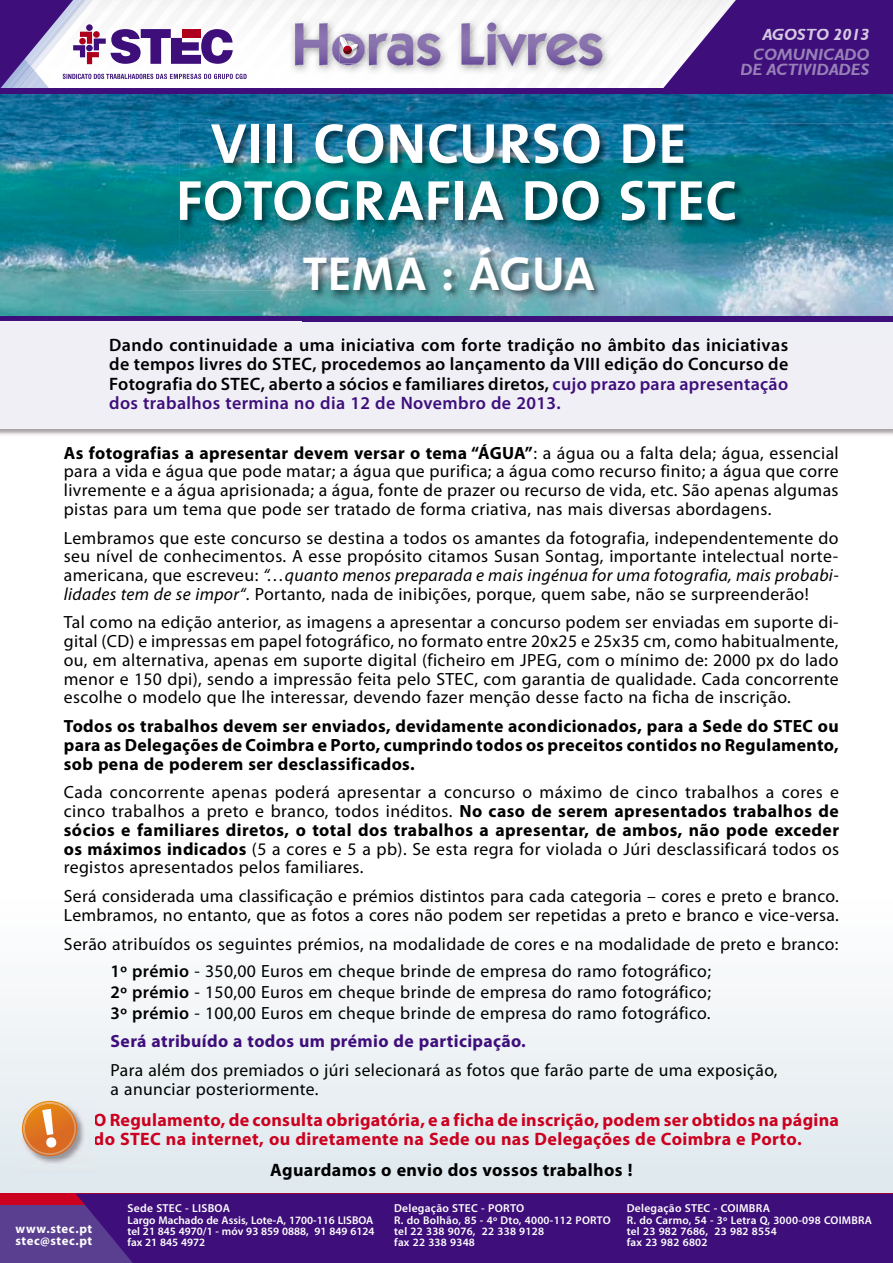
<style>
.page{position:relative;width:893px;height:1263px;background:#fff}
.page>*{position:absolute;margin:0;border:0;box-sizing:border-box;transform-origin:0 0}
.t1{font:700 57px/57px "T Mix";letter-spacing:.015em;color:#fff;text-align:center}
.t2{font:700 48px "T Mix";letter-spacing:.01em;color:#fff}
.t3{font:600 18px/19.5px "Myriad Pro";letter-spacing:.02em;color:#000;text-align:justify}
.t4{font:700 18px/18.8px "Myriad Pro";letter-spacing:.015em;color:#cc001f}
.t5{font:700 18px "Myriad Pro";letter-spacing:.02em;color:#000}
.t6{font:17.7px/18.8px "Myriad Pro";letter-spacing:.02em;color:#000;text-align:justify}
.t7{font:700 17.7px/18.8px "Myriad Pro";letter-spacing:.02em;color:#000;text-align:justify}
.t8{font:700 17.7px "Myriad Pro";letter-spacing:.02em;color:#3e0e7b}
.t9{font:17.55px/18.8px "Myriad Pro";letter-spacing:.02em;color:#000}
.t10{font:italic 700 16.5px/15px "Humanist 521 BT";color:#9781b6;text-align:right}
.t11{font:italic 700 16.5px "Humanist 521 BT";color:#d4c9e1}
.t12{font:700 12.75px/12px "Myriad Pro";letter-spacing:.045em;color:#fff}
.t13{font:600 11.55px "Myriad Pro";letter-spacing:.02em;color:#fff}
.t14{font:600 11.25px/11.2px "Myriad Pro";letter-spacing:.02em;color:#fff}
.s1{color:#3e0e7b}
.s2{font-weight:700}
.s3{font-style:italic}
.s4{font-weight:600}
</style>
<div class="page">
<img style="left:0;top:94px;width:893px;height:223px">
<svg style="left:0;top:997px;width:893px;height:197px"></svg>
<div style="left:0;top:321px;width:893px;height:107px;background:#efeff5"></div>
<hr style="left:0;top:317px;width:893px;height:4px;background:#3e0e7b">
<div style="left:0;top:88px;width:893px;height:6px;background:#3e0e7b"></div>
<img style="left:291px;top:0;width:5px;height:17px">
<img style="left:494px;top:0;width:6px;height:17px">
<img style="left:325px;top:66px;width:13px;height:6px">
<img style="left:346px;top:66px;width:20px;height:6px">
<img style="left:366px;top:66px;width:13px;height:6px">
<img style="left:388px;top:66px;width:11px;height:6px">
<img style="left:407px;top:66px;width:20px;height:6px">
<img style="left:427px;top:34px;width:20px;height:38px">
<img style="left:458px;top:19px;width:10px;height:53px">
<img style="left:468px;top:20px;width:20px;height:52px">
<img style="left:488px;top:18px;width:20px;height:54px">
<img style="left:529px;top:17px;width:20px;height:55px">
<img style="left:549px;top:17px;width:58px;height:55px">
<img style="left:569px;top:23px;width:50px;height:49px">
<img style="left:582px;top:39px;width:37px;height:33px">
<img style="left:590px;top:47px;width:29px;height:25px">
<img style="left:603px;top:63px;width:16px;height:9px">
<svg style="left:294px;top:72px;width:308px;height:11px"></svg>
<svg style="left:461px;top:23px;width:141px;height:43px"></svg>
<svg style="left:289px;top:17px;width:151px;height:49px"></svg>
<svg style="left:0;top:0;width:247px;height:88px"></svg>
<svg style="left:663px;top:0;width:230px;height:88px"></svg>
<div style="left:754px;top:48px;width:115px;height:12px;background:#3e0e7b"></div>
<div style="left:741px;top:63px;width:129px;height:12px;background:#3e0e7b"></div>
<div style="left:762px;top:29px;width:107px;height:11px;background:#3e0e7b"></div>
<img style="left:21px;top:1100px;width:73px;height:73px">
<svg style="left:22px;top:1101px;width:55px;height:55px;background:#de985f"></svg>
<div style="left:0;top:1205px;width:893px;height:58px;background:#5a3f91"></div>
<div style="left:76px;top:1194px;width:817px;height:69px;background:#3e0e7b"></div>
<img style="left:179px;top:123px;width:714px;height:167px">
<img style="left:302px;top:245px;width:591px;height:93px">
<img style="left:342px;top:338px;width:419px;height:2px">
<p class="t11" style="left:763px;top:24px;width:109px">AGOSTO 2013</p>
<p class="t10" style="left:740px;top:46px;width:131px">COMUNICADO<br>DE ACTIVIDADES</p>
<h1 class="t1" style="left:176px;top:114px;width:563px">VIII CONCURSO DE<br>FOTOGRAFIA DO STEC</h1>
<h2 class="t2" style="left:303px;top:234px;width:293px">TEMA : ÁGUA</h2>
<p class="t3" style="left:109px;top:335px;width:681px">Dando continuidade a uma iniciativa com forte tradição no âmbito das iniciativas de tempos livres do STEC, procedemos ao lançamento da VIII edição do Concurso de Fotografia do STEC, aberto a sócios e familiares diretos, <span class="s1">cujo prazo para apresentação dos trabalhos termina no dia 12 de Novembro de 2013.</span></p>
<p class="t6" style="left:64px;top:443px;width:776px"><span class="s2">As fotografias a apresentar devem versar o tema “ÁGUA”</span>: a água ou a falta dela; água, essencial para a vida e água que pode matar; a água que purifica; a água como recurso finito; a água que corre livremente e a água aprisionada; a água, fonte de prazer ou recurso de vida, etc. São apenas algumas pistas para um tema que pode ser tratado de forma criativa, nas mais diversas abordagens.</p>
<p class="t6" style="left:64px;top:528px;width:776px">Lembramos que este concurso se destina a todos os amantes da fotografia, independentemente do seu nível de conhecimentos. A esse propósito citamos Susan Sontag, importante intelectual norte&shy;americana, que escreveu: <span class="s3">“…quanto menos preparada e mais ingénua for uma fotografia, mais probabi&shy;lidades tem de se impor“</span>. Portanto, nada de inibições, porque, quem sabe, não se surpreenderão!</p>
<p class="t6" style="left:64px;top:613px;width:776px">Tal como na edição anterior, as imagens a apresentar a concurso podem ser enviadas em suporte di&shy;gital (CD) e impressas em papel fotográfico, no formato entre 20x25 e 25x35 cm, como habitualmente, ou, em alternativa, apenas em suporte digital (ficheiro em JPEG, com o mínimo de: 2000 px do lado menor e 150 dpi), sendo a impressão feita pelo STEC, com garantia de qualidade. Cada concorrente escolhe o modelo que lhe interessar, devendo fazer menção desse facto na ficha de inscrição.</p>
<p class="t7" style="left:64px;top:717px;width:776px">Todos os trabalhos devem ser enviados, devidamente acondicionados, para a Sede do STEC ou para as Delegações de Coimbra e Porto, cumprindo todos os preceitos contidos no Regulamento, sob pena de poderem ser desclassificados.</p>
<p class="t6" style="left:64px;top:783px;width:777px">Cada concorrente apenas poderá apresentar a concurso o máximo de cinco trabalhos a cores e cinco trabalhos a preto e branco, todos inéditos. <span class="s2">No caso de serem apresentados trabalhos de sócios e familiares diretos, o total dos trabalhos a apresentar, de ambos, não pode exceder os máximos indicados</span> (5 a cores e 5 a pb). Se esta regra for violada o Júri desclassificará todos os registos apresentados pelos familiares.</p>
<p class="t6" style="left:64px;top:887px;width:777px">Será considerada uma classificação e prémios distintos para cada categoria – cores e preto e branco.<br>Lembramos, no entanto, que as fotos a cores não podem ser repetidas a preto e branco e vice-versa.</p>
<p class="t6" style="left:111px;top:930px;width:729px;line-height:27.3px;text-indent:-47px">Serão atribuídos os seguintes prémios, na modalidade de cores e na modalidade de preto e branco:<br><span class="s4">1º prémio</span> - 350,00 Euros em cheque brinde de empresa do ramo fotográfico;</p>
<p class="t6" style="left:111px;top:982px;width:602px;line-height:21px"><span class="s4">2º prémio</span> - 150,00 Euros em cheque brinde de empresa do ramo fotográfico;<br><span class="s4">3º prémio</span> - 100,00 Euros em cheque brinde de empresa do ramo fotográfico.</p>
<p class="t8" style="left:111px;top:1031px;width:417px">Será atribuído a todos um prémio de participação.</p>
<p class="t9" style="left:111px;top:1061px;width:668px">Para além dos premiados o júri selecionará as fotos que farão parte de uma exposição, a anunciar posteriormente.</p>
<p class="t4" style="left:94px;top:1111px;width:747px">O Regulamento, de consulta obrigatória, e a ficha de inscrição, podem ser obtidos na página do STEC na internet, ou diretamente na Sede ou nas Delegações de Coimbra e Porto.</p>
<p class="t5" style="left:270px;top:1159px;width:364px">Aguardamos o envio dos vossos trabalhos !</p>
<p class="t12" style="left:15px;top:1222px;width:78px">www.stec.pt stec@stec.pt</p>
<p class="t13" style="left:128px;top:1202px;width:104px">Sede STEC - LISBOA</p>
<p class="t14" style="left:128px;top:1214px;width:248px;text-align:justify">Largo Machado de Assis, Lote-A, 1700-116 LISBOA tel 21 845 4970/1 - móv 93 859 0888, 91 849 6124 fax 21 845 4972</p>
<p class="t13" style="left:394px;top:1202px;width:132px">Delegação STEC - PORTO</p>
<p class="t14" style="left:394px;top:1214px;width:218px">R. do Bolhão, 85 - 4º Dto, 4000-112 PORTO tel 22 338 9076, 22 338 9128<br>fax 22 338 9348</p>
<p class="t13" style="left:627px;top:1202px;width:145px">Delegação STEC - COIMBRA</p>
<p class="t14" style="left:627px;top:1214px;width:247px">R. do Carmo, 54 - 3º Letra Q, 3000-098 COIMBRA tel 23 982 7686, 23 982 8554<br>fax 23 982 6802</p>
</div>
